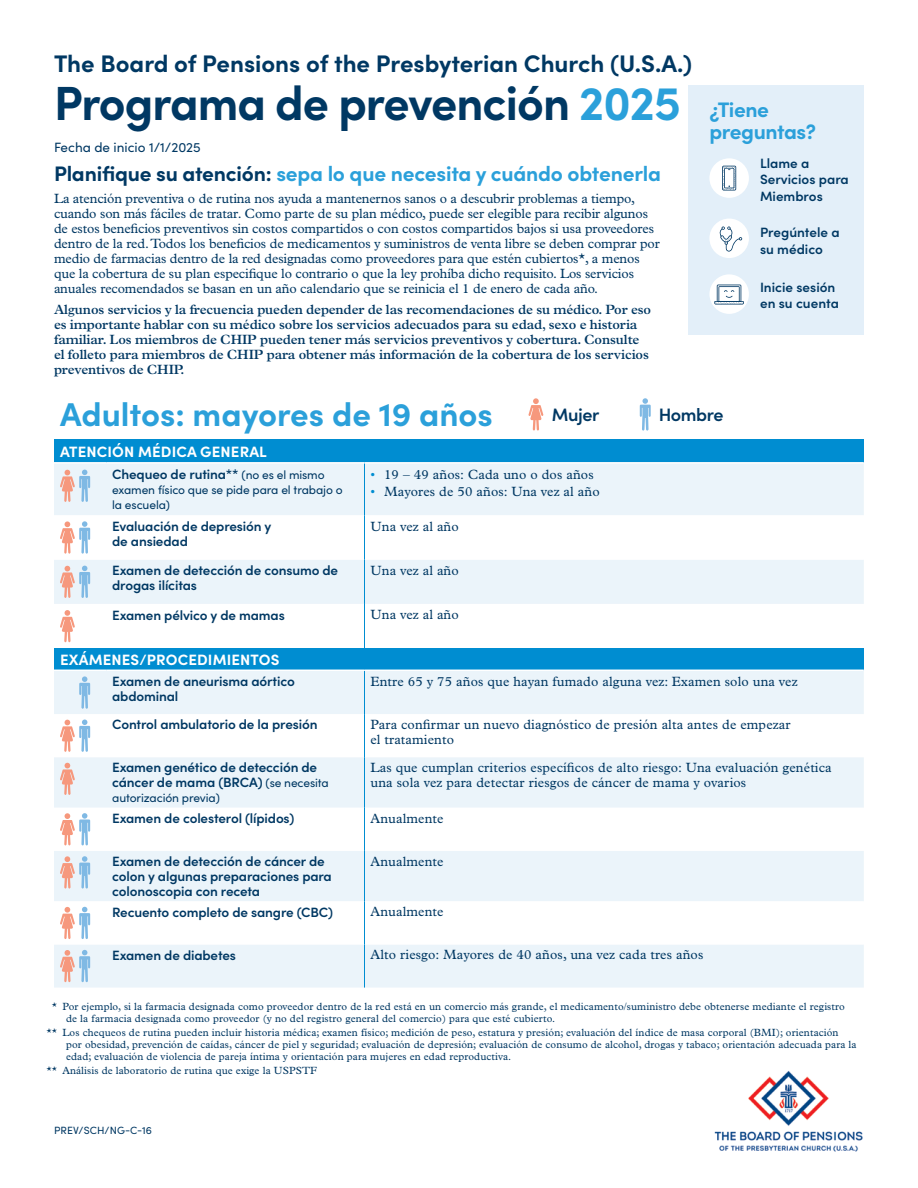
<style>
.page{position:relative;width:918px;height:1188px;background:#fff}
.page>*{position:absolute;margin:0;border:0;box-sizing:border-box;transform-origin:0 0}
.Headline{font:700 48px "Sofia Pro";letter-spacing:-.02em;color:#003863}
.Age_Range_Headline{font:700 33px "Sofia Pro";color:#2ba0da}
.Company_Name{font:700 24px "Sofia Pro";color:#003863}
.Intro_Subhead{font:700 21px/22.5px "Sofia Pro";letter-spacing:-.01em;color:#2ba0da}
.Back_Subhead{font:600 18px "Sofia Pro";letter-spacing:-.02em;color:#003863}
.Section_Headline{font:700 15px "Sofia Pro";letter-spacing:.01em;color:#fff}
.Intro_Body{font:13.5px/15px "Plantin MT Pro";letter-spacing:-.01em;color:#003863}
.Screening{font:600 13.5px/15px "Sofia Pro";letter-spacing:-.01em;color:#003863}
.Description_Body{font:13.5px/15px "Plantin MT Pro";letter-spacing:.01em;color:#003863}
.Intro_Body-2{font:600 13.5px/15px "Plantin MT Pro";letter-spacing:-.01em;color:#003863}
.CTAs{font:600 13.5px/16.5px "Sofia Pro";color:#003863}
.Intro_Body-3{font:13.5px "Plantin MT Pro";letter-spacing:.01em;color:#003863}
.Effective_Date{font:13.5px "Sofia Pro";color:#003863}
.Screening-2{font:12px/15px "Sofia Pro";letter-spacing:-.01em;color:#003863}
.Footnotes{font:10.5px/12px "Plantin MT Pro";letter-spacing:.01em;color:#003863}
.Page_Identifier{font:10.5px "Sofia Pro";letter-spacing:.01em;color:#003863}
.s1{color:#2ba0da}
.s2{color:#003863}
.s3{font-weight:400;font-size:12px}
.s4{color:#008dd1}
</style>
<div class="page">
<svg style="left:640px;top:398px;width:11px;height:33px"></svg>
<svg style="left:528px;top:398px;width:15px;height:33px"></svg>
<div style="left:54px;top:440px;width:810px;height:23px;background:#008dd1"></div>
<div style="left:54px;top:464px;width:810px;height:51px;background:#ebf4fa"></div>
<svg style="left:54px;top:528px;width:810px;height:115px"></svg>
<hr style="left:54px;top:462px;width:52px;height:2px;background:#fff">
<hr style="left:106px;top:462px;width:258px;height:2px;background:#fff">
<hr style="left:364px;top:462px;width:500px;height:2px;background:#fff">
<hr style="left:364px;top:515px;width:1px;height:45px;background:#008dd1">
<hr style="left:364px;top:560px;width:1px;height:44px;background:#008dd1">
<hr style="left:364px;top:604px;width:1px;height:44px;background:#008dd1">
<hr style="left:364px;top:464px;width:1px;height:51px;background:#008dd1">
<svg style="left:60px;top:470px;width:30px;height:32px"></svg>
<svg style="left:60px;top:521px;width:30px;height:33px"></svg>
<svg style="left:60px;top:566px;width:30px;height:32px"></svg>
<svg style="left:60px;top:610px;width:15px;height:32px"></svg>
<div style="left:54px;top:648px;width:810px;height:22px;background:#008dd1"></div>
<div style="left:54px;top:671px;width:810px;height:317px;background:#ebf4fa"></div>
<svg style="left:54px;top:714px;width:810px;height:230px"></svg>
<hr style="left:364px;top:671px;width:1px;height:43px;background:#008dd1">
<hr style="left:364px;top:714px;width:1px;height:43px;background:#008dd1">
<hr style="left:364px;top:757px;width:1px;height:51px;background:#008dd1">
<hr style="left:364px;top:808px;width:1px;height:43px;background:#008dd1">
<hr style="left:364px;top:851px;width:1px;height:50px;background:#008dd1">
<hr style="left:364px;top:901px;width:1px;height:43px;background:#008dd1">
<hr style="left:364px;top:944px;width:1px;height:44px;background:#008dd1">
<svg style="left:79px;top:676px;width:11px;height:33px"></svg>
<svg style="left:60px;top:720px;width:30px;height:32px"></svg>
<svg style="left:60px;top:763px;width:15px;height:32px"></svg>
<svg style="left:60px;top:813px;width:30px;height:32px"></svg>
<svg style="left:60px;top:856px;width:30px;height:33px"></svg>
<svg style="left:60px;top:907px;width:30px;height:32px"></svg>
<svg style="left:60px;top:950px;width:30px;height:32px"></svg>
<div style="left:688px;top:86px;width:176px;height:249px;background:#e3eff9"></div>
<div style="left:709px;top:158px;width:40px;height:40px;background:#fff;border-radius:50%"></div>
<svg style="left:722px;top:166px;width:14px;height:25px"></svg>
<div style="left:709px;top:219px;width:40px;height:39px;background:#fff;border-radius:50%"></div>
<svg style="left:719px;top:226px;width:23px;height:26px"></svg>
<div style="left:709px;top:274px;width:40px;height:40px;background:#fff;border-radius:50%"></div>
<svg style="left:714px;top:285px;width:30px;height:20px"></svg>
<img style="left:714px;top:1070px;width:149px;height:82px">
<p class="Company_Name" style="left:54px;top:45px;width:640px">The Board of Pensions of the Presbyterian Church (U.S.A.)</p>
<p class="Headline" style="left:54px;top:66px;width:628px">Programa de prevención <span class="s1">2025</span></p>
<p class="Effective_Date" style="left:54px;top:137px;width:148px">Fecha de inicio 1/1/2025</p>
<p class="Intro_Subhead" style="left:54px;top:161px;width:608px"><span class="s2">Planifique su atención:</span> sepa lo que necesita y cuándo obtenerla</p>
<p class="Intro_Body" style="left:54px;top:191px;width:607px">La atención preventiva o de rutina nos ayuda a mantenernos sanos o a descubrir problemas a tiempo, cuando son más fáciles de tratar. Como parte de su plan médico, puede ser elegible para recibir algunos de estos beneficios preventivos sin costos compartidos o con costos compartidos bajos si usa proveedores dentro de la red. Todos los beneficios de medicamentos y suministros de venta libre se deben comprar por medio de farmacias dentro de la red designadas como proveedores para que estén cubiertos*, a menos que la cobertura de su plan especifique lo contrario o que la ley prohíba dicho requisito. Los servicios anuales recomendados se basan en un año calendario que se reinicia el 1 de enero de cada año.</p>
<p class="Intro_Body-2" style="left:54px;top:302px;width:599px">Algunos servicios y la frecuencia pueden depender de las recomendaciones de su médico. Por eso es importante hablar con su médico sobre los servicios adecuados para su edad, sexo e historia familiar. Los miembros de CHIP pueden tener más servicios preventivos y cobertura. Consulte el folleto para miembros de CHIP para obtener más información de la cobertura de los servicios preventivos de CHIP.</p>
<p class="Intro_Subhead" style="left:709px;top:97px;width:108px">¿Tiene preguntas?</p>
<p class="CTAs" style="left:760px;top:154px;width:90px">Llame a<br>Servicios para<br>Miembros</p>
<p class="CTAs" style="left:760px;top:223px;width:81px">Pregúntele a su médico</p>
<p class="CTAs" style="left:760px;top:278px;width:80px">Inicie sesión en su cuenta</p>
<p class="Age_Range_Headline" style="left:60px;top:389px;width:434px">Adultos: mayores de 19 años</p>
<p class="Back_Subhead" style="left:552px;top:401px;width:49px">Mujer</p>
<p class="Back_Subhead" style="left:659px;top:401px;width:66px">Hombre</p>
<p class="Section_Headline" style="left:60px;top:440px;width:208px">ATENCIÓN MÉDICA GENERAL</p>
<p class="Screening" style="left:112px;top:466px;width:214px">Chequeo de rutina** <span class="s3">(no es el mismo</span></p>
<p class="Screening-2" style="left:112px;top:482px;width:232px">examen físico que se pide para el trabajo o la escuela)</p>
<p class="Intro_Body-3" style="left:371px;top:467px;width:225px"><span class="s4">•</span> 19 – 49 años: Cada uno o dos años</p>
<p class="Intro_Body-3" style="left:371px;top:484px;width:231px"><span class="s4">•</span> Mayores de 50 años: Una vez al año</p>
<p class="Screening" style="left:112px;top:518px;width:161px">Evaluación de depresión y de ansiedad</p>
<p class="Description_Body" style="left:371px;top:519px;width:90px">Una vez al año</p>
<p class="Screening" style="left:112px;top:562px;width:228px">Examen de detección de consumo de drogas ilícitas</p>
<p class="Description_Body" style="left:371px;top:563px;width:90px">Una vez al año</p>
<p class="Screening" style="left:112px;top:606px;width:174px">Examen pélvico y de mamas</p>
<p class="Description_Body" style="left:371px;top:607px;width:90px">Una vez al año</p>
<p class="Section_Headline" style="left:60px;top:648px;width:221px">EXÁMENES/PROCEDIMIENTOS</p>
<p class="Screening" style="left:112px;top:673px;width:184px">Examen de aneurisma aórtico abdominal</p>
<p class="Description_Body" style="left:371px;top:674px;width:429px">Entre 65 y 75 años que hayan fumado alguna vez: Examen solo una vez</p>
<p class="Screening" style="left:112px;top:716px;width:207px">Control ambulatorio de la presión</p>
<p class="Description_Body" style="left:371px;top:717px;width:422px">Para confirmar un nuevo diagnóstico de presión alta antes de empezar el tratamiento</p>
<p class="Screening" style="left:112px;top:759px;width:218px">Examen genético de detección de cáncer de mama (BRCA) <span class="s3">(se necesita</span></p>
<p class="Screening-2" style="left:112px;top:790px;width:109px">autorización previa)</p>
<p class="Description_Body" style="left:371px;top:760px;width:463px">Las que cumplan criterios específicos de alto riesgo: Una evaluación genética una sola vez para detectar riesgos de cáncer de mama y ovarios</p>
<p class="Screening" style="left:112px;top:810px;width:184px">Examen de colesterol (lípidos)</p>
<p class="Description_Body" style="left:371px;top:811px;width:75px">Anualmente</p>
<p class="Screening" style="left:112px;top:853px;width:221px">Examen de detección de cáncer de colon y algunas preparaciones para colonoscopia con receta</p>
<p class="Description_Body" style="left:371px;top:854px;width:75px">Anualmente</p>
<p class="Screening" style="left:112px;top:903px;width:222px">Recuento completo de sangre (CBC)</p>
<p class="Description_Body" style="left:371px;top:904px;width:75px">Anualmente</p>
<p class="Screening" style="left:112px;top:946px;width:125px">Examen de diabetes</p>
<p class="Description_Body" style="left:371px;top:947px;width:334px">Alto riesgo: Mayores de 40 años, una vez cada tres años</p>
<p class="Footnotes" style="left:66px;top:1000px;width:780px;text-indent:-14px">* Por ejemplo, si la farmacia designada como proveedor dentro de la red está en un comercio más grande, el medicamento/suministro debe obtenerse mediante el registro de la farmacia designada como proveedor (y no del registro general del comercio) para que esté cubierto.</p>
<p class="Footnotes" style="left:66px;top:1027px;width:792px;text-indent:-20px">** Los chequeos de rutina pueden incluir historia médica; examen físico; medición de peso, estatura y presión; evaluación del índice de masa corporal (BMI); orientación por obesidad, prevención de caídas, cáncer de piel y seguridad; evaluación de depresión; evaluación de consumo de alcohol, drogas y tabaco; orientación adecuada para la edad; evaluación de violencia de pareja íntima y orientación para mujeres en edad reproductiva.</p>
<p class="Footnotes" style="left:47px;top:1065px;width:272px">** Análisis de laboratorio de rutina que exige la USPSTF</p>
<p class="Page_Identifier" style="left:54px;top:1123px;width:99px">PREV/SCH/NG-C-16</p>
</div>
